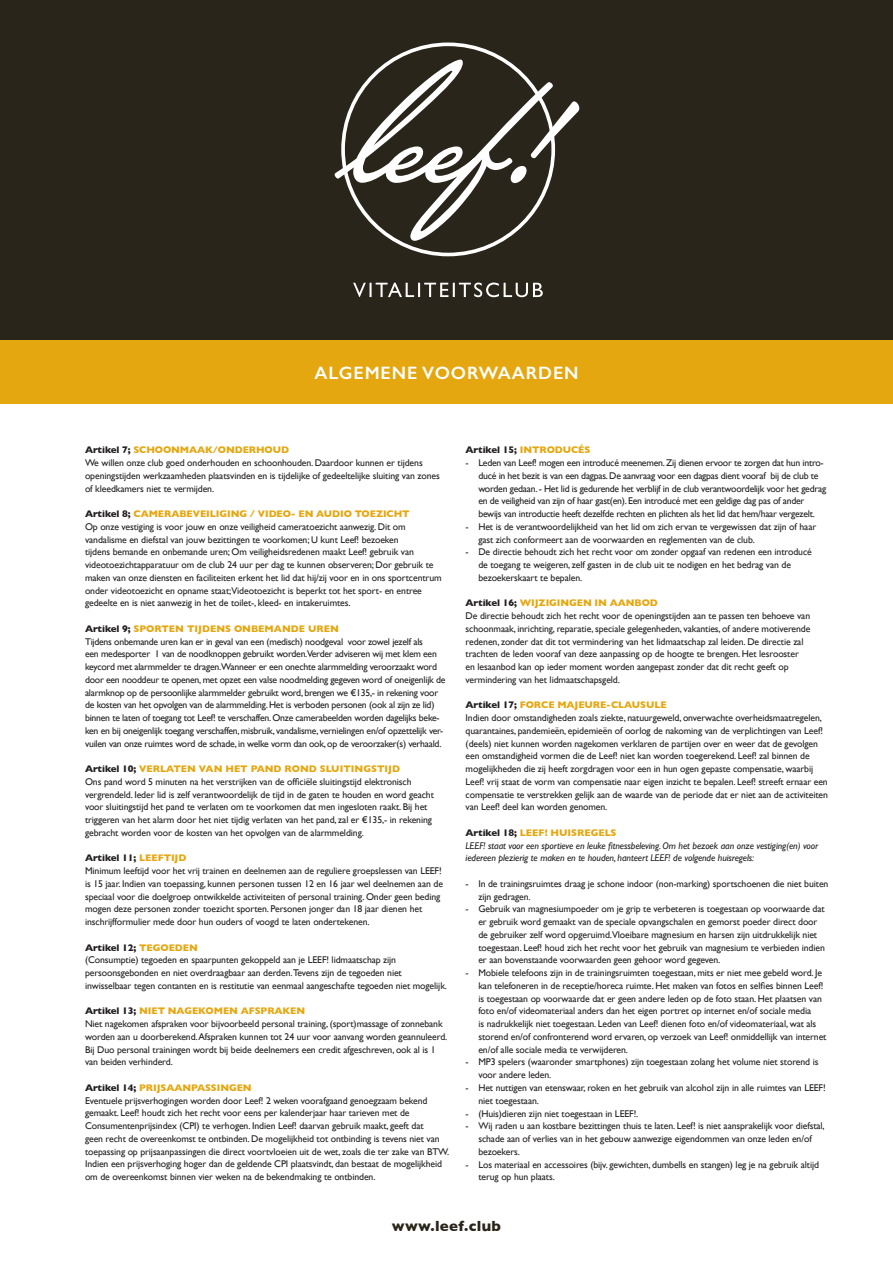
<style>
.page{position:relative;width:893px;height:1263px;background:#fff}
.page>*{position:absolute;margin:0;border:0;box-sizing:border-box;transform-origin:0 0}
.t1{font:600 18px "Gill Sans";letter-spacing:.05em;color:#fff}
.t2{font:700 15px "Gill Sans";letter-spacing:.02em;color:#29251a}
.t3{font:9.75px/12.8px "Gill Sans";letter-spacing:-.01em;color:#231f20}
.t4{font:italic 9.75px/12.8px "Gill Sans";letter-spacing:-.01em;color:#231f20}
.t5{font:700 9.75px "Gill Sans";letter-spacing:-.01em;color:#231f20}
.s1{font-weight:700}
.s2{font-weight:700;color:#e5a710}
.s3{color:#e5a710}
.s4{font-weight:700;font-style:normal}
.s5{font-weight:700;font-style:normal;color:#e5a710}
</style>
<div class="page">
<div style="left:0;top:0;width:893px;height:340px;background:#29251a"></div>
<svg style="left:335px;top:60px;width:244px;height:181px"></svg>
<svg style="left:353px;top:283px;width:190px;height:14px"></svg>
<div style="left:0;top:340px;width:893px;height:64px;background:#e5a710"></div>
<h1 class="t1" style="left:314px;top:362px;width:266px">ALGEMENE VOORWAARDEN</h1>
<p class="t3" style="left:85px;top:443px;width:356px"><span class="s1">Artikel 7;</span> <span class="s2">SCHOONMAAK/ONDERHOUD<br></span>We willen onze club goed onderhouden en schoonhouden. Daardoor kunnen er tijdens openingstijden werkzaamheden plaatsvinden en is tijdelijke of gedeeltelijke sluiting van zones of kleedkamers niet te vermijden.</p>
<p class="t3" style="left:85px;top:507px;width:358px"><span class="s1">Artikel 8;</span> <span class="s2">CAMERABEVEILIGING / VIDEO- EN AUDIO TOEZICHT<br></span>Op onze vestiging is voor jouw en onze veiligheid cameratoezicht aanwezig. Dit om vandalisme en diefstal van jouw bezittingen te voorkomen; U kunt Leef! bezoeken<br>tijdens bemande en onbemande uren; Om veiligheidsredenen maakt Leef! gebruik van videotoezichtapparatuur om de club 24 uur per dag te kunnen observeren; Dor gebruik te maken van onze diensten en faciliteiten erkent het lid dat hij/zij voor en in ons sportcentrum onder videotoezicht en opname staat;Videotoezicht is beperkt tot het sport- en entree gedeelte en is niet aanwezig in het de toilet-, kleed- en intakeruimtes.</p>
<p class="t3" style="left:85px;top:622px;width:362px"><span class="s1">Artikel 9;</span> <span class="s2">SPORTEN TIJDENS ONBEMANDE UREN<br></span>Tijdens onbemande uren kan er in geval van een (medisch) noodgeval voor zowel jezelf als<br>een medesporter 1 van de noodknoppen gebruikt worden.Verder adviseren wij met klem een keycord met alarmmelder te dragen.Wanneer er een onechte alarmmelding veroorzaakt word door een nooddeur te openen, met opzet een valse noodmelding gegeven word of oneigenlijk de alarmknop op de persoonlijke alarmmelder gebruikt word, brengen we €135,- in rekening voor de kosten van het opvolgen van de alarmmelding. Het is verboden personen (ook al zijn ze lid) binnen te laten of toegang tot Leef! te verschaffen. Onze camerabeelden worden dagelijks beke&shy;ken en bij oneigenlijk toegang verschaffen, misbruik, vandalisme, vernielingen en/of opzettelijk ver&shy;vuilen van onze ruimtes word de schade, in welke vorm dan ook, op de veroorzaker(s) verhaald.</p>
<p class="t3" style="left:85px;top:762px;width:350px"><span class="s1">Artikel 10;</span> <span class="s2">VERLATEN VAN HET PAND ROND SLUITINGSTIJD<br></span>Ons pand word 5 minuten na het verstrijken van de officiële sluitingstijd elektronisch vergrendeld. Ieder lid is zelf verantwoordelijk de tijd in de gaten te houden en word geacht voor sluitingstijd het pand te verlaten om te voorkomen dat men ingesloten raakt. Bij het triggeren van het alarm door het niet tijdig verlaten van het pand, zal er €135,- in rekening gebracht worden voor de kosten van het opvolgen van de alarmmelding.</p>
<p class="t3" style="left:85px;top:851px;width:359px"><span class="s1">Artikel 11;</span> <span class="s2">LEEFTIJD<br></span>Minimum leeftijd voor het vrij trainen en deelnemen aan de reguliere groepslessen van LEEF! is 15 jaar. Indien van toepassing, kunnen personen tussen 12 en 16 jaar wel deelnemen aan de speciaal voor die doelgroep ontwikkelde activiteiten of personal training. Onder geen beding mogen deze personen zonder toezicht sporten. Personen jonger dan 18 jaar dienen het inschrijfformulier mede door hun ouders of voogd te laten ondertekenen.</p>
<p class="t3" style="left:85px;top:941px;width:363px"><span class="s1">Artikel 12;</span> <span class="s2">TEGOEDEN<br></span>(Consumptie) tegoeden en spaarpunten gekoppeld aan je LEEF! lidmaatschap zijn persoonsgebonden en niet overdraagbaar aan derden.Tevens zijn de tegoeden niet inwisselbaar tegen contanten en is restitutie van eenmaal aangeschafte tegoeden niet mogelijk.</p>
<p class="t3" style="left:85px;top:1005px;width:364px"><span class="s1">Artikel 13;</span> <span class="s2">NIET NAGEKOMEN AFSPRAKEN<br></span>Niet nagekomen afspraken voor bijvoorbeeld personal training, (sport)massage of zonnebank worden aan u doorberekend.Afspraken kunnen tot 24 uur voor aanvang worden geannuleerd.<br>Bij Duo personal trainingen wordt bij beide deelnemers een credit afgeschreven, ook al is 1 van beiden verhinderd.</p>
<p class="t3" style="left:85px;top:1081px;width:366px"><span class="s1">Artikel 14;</span> <span class="s2">PRIJSAANPASSINGEN<br></span>Eventuele prijsverhogingen worden door Leef! 2 weken voorafgaand genoegzaam bekend gemaakt. Leef! houdt zich het recht voor eens per kalenderjaar haar tarieven met de Consumentenprijsindex (CPI) te verhogen. Indien Leef! daarvan gebruik maakt, geeft dat<br>geen recht de overeenkomst te ontbinden. De mogelijkheid tot ontbinding is tevens niet van toepassing op prijsaanpassingen die direct voortvloeien uit de wet, zoals die ter zake van BTW.<br>Indien een prijsverhoging hoger dan de geldende CPI plaatsvindt, dan bestaat de mogelijkheid om de overeenkomst binnen vier weken na de bekendmaking te ontbinden.</p>
<p class="t5" style="left:466px;top:442px;width:126px">Artikel 15; <span class="s3">INTRODUCÉS</span></p>
<p class="t3" style="left:478px;top:456px;width:349px;text-indent:-13px">- Leden van Leef! mogen een introducé meenemen. Zij dienen ervoor te zorgen dat hun intro&shy;ducé in het bezit is van een dagpas. De aanvraag voor een dagpas dient vooraf bij de club te worden gedaan. - Het lid is gedurende het verblijf in de club verantwoordelijk voor het gedrag en de veiligheid van zijn of haar gast(en). Een introducé met een geldige dag pas of ander bewijs van introductie heeft dezelfde rechten en plichten als het lid dat hem/haar vergezelt.</p>
<p class="t3" style="left:478px;top:520px;width:339px;text-indent:-13px">- Het is de verantwoordelijkheid van het lid om zich ervan te vergewissen dat zijn of haar gast zich conformeert aan de voorwaarden en reglementen van de club.</p>
<p class="t3" style="left:478px;top:546px;width:335px;text-indent:-13px">- De directie behoudt zich het recht voor om zonder opgaaf van redenen een introducé de toegang te weigeren, zelf gasten in de club uit te nodigen en het bedrag van de bezoekerskaart te bepalen.</p>
<p class="t3" style="left:466px;top:597px;width:346px"><span class="s1">Artikel 16;</span> <span class="s2">WIJZIGINGEN IN AANBOD<br></span>De directie behoudt zich het recht voor de openingstijden aan te passen ten behoeve van schoonmaak, inrichting, reparatie, speciale gelegenheden, vakanties, of andere motiverende redenen, zonder dat dit tot vermindering van het lidmaatschap zal leiden. De directie zal trachten de leden vooraf van deze aanpassing op de hoogte te brengen. Het lesrooster en lesaanbod kan op ieder moment worden aangepast zonder dat dit recht geeft op vermindering van het lidmaatschapsgeld.</p>
<p class="t3" style="left:466px;top:699px;width:364px"><span class="s1">Artikel 17;</span> <span class="s2">FORCE MAJEURE-CLAUSULE<br></span>Indien door omstandigheden zoals ziekte, natuurgeweld, onverwachte overheidsmaatregelen, quarantaines, pandemieën, epidemieën of oorlog de nakoming van de verplichtingen van Leef! (deels) niet kunnen worden nagekomen verklaren de partijen over en weer dat de gevolgen een omstandigheid vormen die de Leef! niet kan worden toegerekend. Leef! zal binnen de mogelijkheden die zij heeft zorgdragen voor een in hun ogen gepaste compensatie, waarbij Leef! vrij staat de vorm van compensatie naar eigen inzicht te bepalen. Leef! streeft ernaar een compensatie te verstrekken gelijk aan de waarde van de periode dat er niet aan de activiteiten van Leef! deel kan worden genomen.</p>
<p class="t4" style="left:466px;top:826px;width:354px"><span class="s4">Artikel 18;</span> <span class="s5">LEEF! HUISREGELS<br></span>LEEF! staat voor een sportieve en leuke fitnessbeleving. Om het bezoek aan onze vestiging(en) voor iedereen plezierig te maken en te houden, hanteert LEEF! de volgende huisregels:</p>
<p class="t3" style="left:478px;top:877px;width:352px;text-indent:-13px">- In de trainingsruimtes draag je schone indoor (non-marking) sportschoenen die niet buiten zijn gedragen.</p>
<p class="t3" style="left:478px;top:903px;width:348px;text-indent:-13px">- Gebruik van magnesiumpoeder om je grip te verbeteren is toegestaan op voorwaarde dat er gebruik word gemaakt van de speciale opvangschalen en gemorst poeder direct door de gebruiker zelf word opgeruimd.Vloeibare magnesium en harsen zijn uitdrukkelijk niet toegestaan. Leef! houd zich het recht voor het gebruik van magnesium te verbieden indien er aan bovenstaande voorwaarden geen gehoor word gegeven.</p>
<p class="t3" style="left:478px;top:966px;width:350px;text-indent:-13px">- Mobiele telefoons zijn in de trainingsruimten toegestaan, mits er niet mee gebeld word. Je kan telefoneren in de receptie/horeca ruimte. Het maken van fotos en selfies binnen Leef! is toegestaan op voorwaarde dat er geen andere leden op de foto staan. Het plaatsen van foto en/of videomateriaal anders dan het eigen portret op internet en/of sociale media<br>is nadrukkelijk niet toegestaan. Leden van Leef! dienen foto en/of videomateriaal, wat als storend en/of confronterend word ervaren, op verzoek van Leef! onmiddellijk van internet en/of alle sociale media te verwijderen.</p>
<p class="t3" style="left:478px;top:1056px;width:342px;text-indent:-13px">- MP3 spelers (waaronder smartphones) zijn toegestaan zolang het volume niet storend is voor andere leden.</p>
<p class="t3" style="left:478px;top:1081px;width:349px;text-indent:-13px">- Het nuttigen van etenswaar, roken en het gebruik van alcohol zijn in alle ruimtes van LEEF! niet toegestaan.</p>
<p class="t3" style="left:466px;top:1107px;width:174px">- (Huis)dieren zijn niet toegestaan in LEEF!.</p>
<p class="t3" style="left:478px;top:1119px;width:348px;text-indent:-13px">- Wij raden u aan kostbare bezittingen thuis te laten. Leef! is niet aansprakelijk voor diefstal, schade aan of verlies van in het gebouw aanwezige eigendommen van onze leden en/of bezoekers.</p>
<p class="t3" style="left:478px;top:1158px;width:342px;text-indent:-13px">- Los materiaal en accessoires (bijv. gewichten, dumbells en stangen) leg je na gebruik altijd terug op hun plaats.</p>
<h2 class="t2" style="left:392px;top:1214px;width:111px">www.leef.club</h2>
</div>
